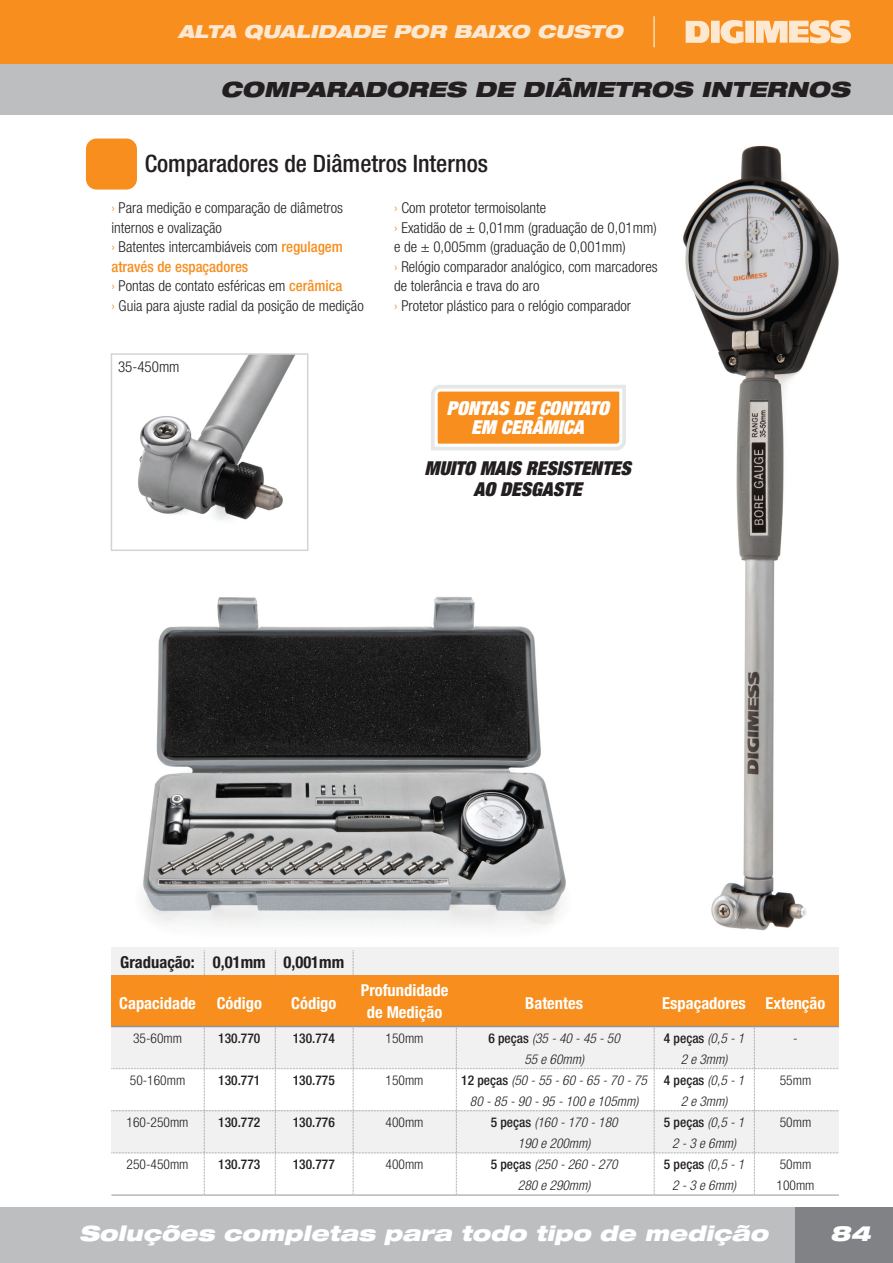
<style>
.page{position:relative;width:893px;height:1263px;background:#fff}
.page>*{position:absolute;margin:0;border:0;box-sizing:border-box;transform-origin:0 0}
.t1{font:500 condensed 24px "Helvetica Neue";color:#231f20}
.t2{font:italic 900 expanded 21px "Helvetica Neue";color:#fff}
.t3{font:italic 900 expanded 21px "Helvetica Neue";color:#231f20}
.t4{font:italic 900 expanded 19.2px/21.6px "Helvetica Neue";color:#231f20;text-align:center}
.t5{font:italic 900 expanded 19.2px/19.2px "Helvetica Neue";color:#fff;text-align:center}
.t6{font:italic 900 expanded 18px "Helvetica Neue";color:#fff}
.t7{font:700 condensed 16.5px/22.6px "Helvetica Neue";color:#fff;text-align:center}
.t8{font:700 condensed 16.5px "Helvetica Neue";color:#231f20}
.t9{font:300 condensed 15px/19.5px "Helvetica Neue";color:#231f20}
.t10{font:italic 300 condensed 13.5px/21px "Helvetica Neue";color:#231f20;text-align:center}
.t11{font:300 condensed 13.5px/21px "Helvetica Neue";color:#231f20}
.t12{font:500 condensed 13.5px "Helvetica Neue";color:#231f20}
.s1{color:#f78e1e}
.s2{font-weight:500;color:#f78e1e}
.s3{font-weight:500;font-style:normal}
</style>
<div class="page">
<img style="left:143px;top:596px;width:423px;height:331px">
<img style="left:751px;top:145px;width:88px;height:786px">
<img style="left:683px;top:147px;width:110px;height:783px">
<div style="left:0;top:0;width:893px;height:115px;background:#bcbec0"></div>
<div style="left:0;top:1208px;width:893px;height:55px;background:#bcbec0"></div>
<div style="left:795px;top:1208px;width:98px;height:55px;background:#808285"></div>
<div style="left:0;top:0;width:893px;height:64px;background:#f78e1e"></div>
<svg style="left:686px;top:20px;width:165px;height:24px"></svg>
<hr style="left:654px;top:16px;width:1px;height:31px;background:#fff">
<img style="left:138px;top:356px;width:157px;height:164px">
<div style="left:111px;top:353px;width:197px;height:198px;border:2px solid #d1d3d4"></div>
<div style="left:86px;top:139px;width:51px;height:51px;background:#f78e1e;border-radius:11px"></div>
<div style="left:111px;top:947px;width:728px;height:28px;background:#f1f1f2"></div>
<div style="left:111px;top:975px;width:728px;height:51px;background:#f78e1e"></div>
<div style="left:111px;top:1153px;width:728px;height:42px;background:#d0d1d2"></div>
<hr style="left:111px;top:1195px;width:728px;height:1px;background:#939598">
<svg style="left:204px;top:950px;width:1px;height:27px"></svg>
<svg style="left:275px;top:950px;width:1px;height:27px"></svg>
<svg style="left:353px;top:950px;width:1px;height:27px"></svg>
<svg style="left:111px;top:1026px;width:728px;height:168px"></svg>
<svg style="left:431px;top:385px;width:195px;height:65px;background:#f5a754"></svg>
<p class="t6" style="left:178px;top:19px;width:446px">ALTA QUALIDADE POR BAIXO CUSTO</p>
<h2 class="t3" style="left:221px;top:76px;width:631px">COMPARADORES DE DIÂMETROS INTERNOS</h2>
<h1 class="t1" style="left:145px;top:149px;width:345px">Comparadores de Diâmetros Internos</h1>
<p class="t9" style="left:111px;top:198px;width:254px"><span class="s1">›</span> Para medição e comparação de diâmetros internos e ovalização<br><span class="s1">›</span> Batentes intercambiáveis com <span class="s2">regulagem através de espaçadores<br></span><span class="s1">›</span> Pontas de contato esféricas em <span class="s2">cerâmica<br></span><span class="s1">›</span> Guia para ajuste radial da posição de medição</p>
<p class="t9" style="left:394px;top:198px;width:265px"><span class="s1">›</span> Com protetor termoisolante<br><span class="s1">›</span> Exatidão de ± 0,01mm (graduação de 0,01mm) e de ± 0,005mm (graduação de 0,001mm)<br><span class="s1">›</span> Relógio comparador analógico, com marcadores de tolerância e trava do aro<br><span class="s1">›</span> Protetor plástico para o relógio comparador</p>
<p class="t9" style="left:118px;top:357px;width:63px">35-450mm</p>
<p class="t5" style="left:446px;top:398px;width:164px">PONTAS DE CONTATO<br>EM CERÂMICA</p>
<p class="t4" style="left:425px;top:457px;width:208px">MUITO MAIS RESISTENTES<br>AO DESGASTE</p>
<p class="t8" style="left:120px;top:952px;width:225px">Graduação: 0,01mm 0,001mm</p>
<p class="t7" style="left:361px;top:978px;width:89px">Profundidade de Medição</p>
<p class="t7" style="left:119px;top:991px;width:78px">Capacidade</p>
<p class="t7" style="left:291px;top:991px;width:47px">Código</p>
<p class="t7" style="left:525px;top:991px;width:59px">Batentes</p>
<p class="t7" style="left:217px;top:991px;width:47px">Código</p>
<p class="t11" style="left:133px;top:1027px;width:50px">35-60mm</p>
<p class="t11" style="left:130px;top:1069px;width:57px">50-160mm</p>
<p class="t11" style="left:127px;top:1111px;width:63px">160-250mm</p>
<p class="t11" style="left:127px;top:1153px;width:63px">250-450mm</p>
<p class="t12" style="left:218px;top:1030px;width:44px">130.770</p>
<p class="t12" style="left:218px;top:1072px;width:44px">130.771</p>
<p class="t12" style="left:218px;top:1114px;width:44px">130.772</p>
<p class="t12" style="left:218px;top:1156px;width:44px">130.773</p>
<p class="t12" style="left:293px;top:1030px;width:44px">130.774</p>
<p class="t12" style="left:293px;top:1072px;width:44px">130.775</p>
<p class="t12" style="left:293px;top:1114px;width:44px">130.776</p>
<p class="t12" style="left:293px;top:1156px;width:44px">130.777</p>
<p class="t11" style="left:386px;top:1027px;width:39px">150mm</p>
<p class="t11" style="left:386px;top:1069px;width:39px">150mm</p>
<p class="t11" style="left:386px;top:1111px;width:39px">400mm</p>
<p class="t11" style="left:386px;top:1153px;width:39px">400mm</p>
<p class="t10" style="left:461px;top:1027px;width:187px"><span class="s3">6 peças</span> (35 - 40 - 45 - 50<br>55 e 60mm)<br><span class="s3">12 peças</span> (50 - 55 - 60 - 65 - 70 - 75<br>80 - 85 - 90 - 95 - 100 e 105mm)<br><span class="s3">5 peças</span> (160 - 170 - 180<br>190 e 200mm)<br><span class="s3">5 peças</span> (250 - 260 - 270<br>280 e 290mm)</p>
<p class="t7" style="left:662px;top:991px;width:85px">Espaçadores</p>
<p class="t10" style="left:664px;top:1027px;width:82px"><span class="s3">4 peças</span> (0,5 - 1<br>2 e 3mm)<br><span class="s3">4 peças</span> (0,5 - 1<br>2 e 3mm)<br><span class="s3">5 peças</span> (0,5 - 1<br>2 - 3 e 6mm)<br><span class="s3">5 peças</span> (0,5 - 1<br>2 - 3 e 6mm)</p>
<p class="t7" style="left:766px;top:991px;width:61px">Extenção</p>
<p class="t11" style="left:793px;top:1027px;width:6px">-</p>
<p class="t11" style="left:780px;top:1069px;width:33px">55mm</p>
<p class="t11" style="left:780px;top:1111px;width:33px">50mm</p>
<p class="t11" style="left:776px;top:1153px;width:39px">50mm<br>100mm</p>
<h2 class="t2" style="left:79px;top:1220px;width:690px">Soluções completas para todo tipo de medição</h2>
<h2 class="t2" style="left:830px;top:1220px;width:42px">84</h2>
</div>
